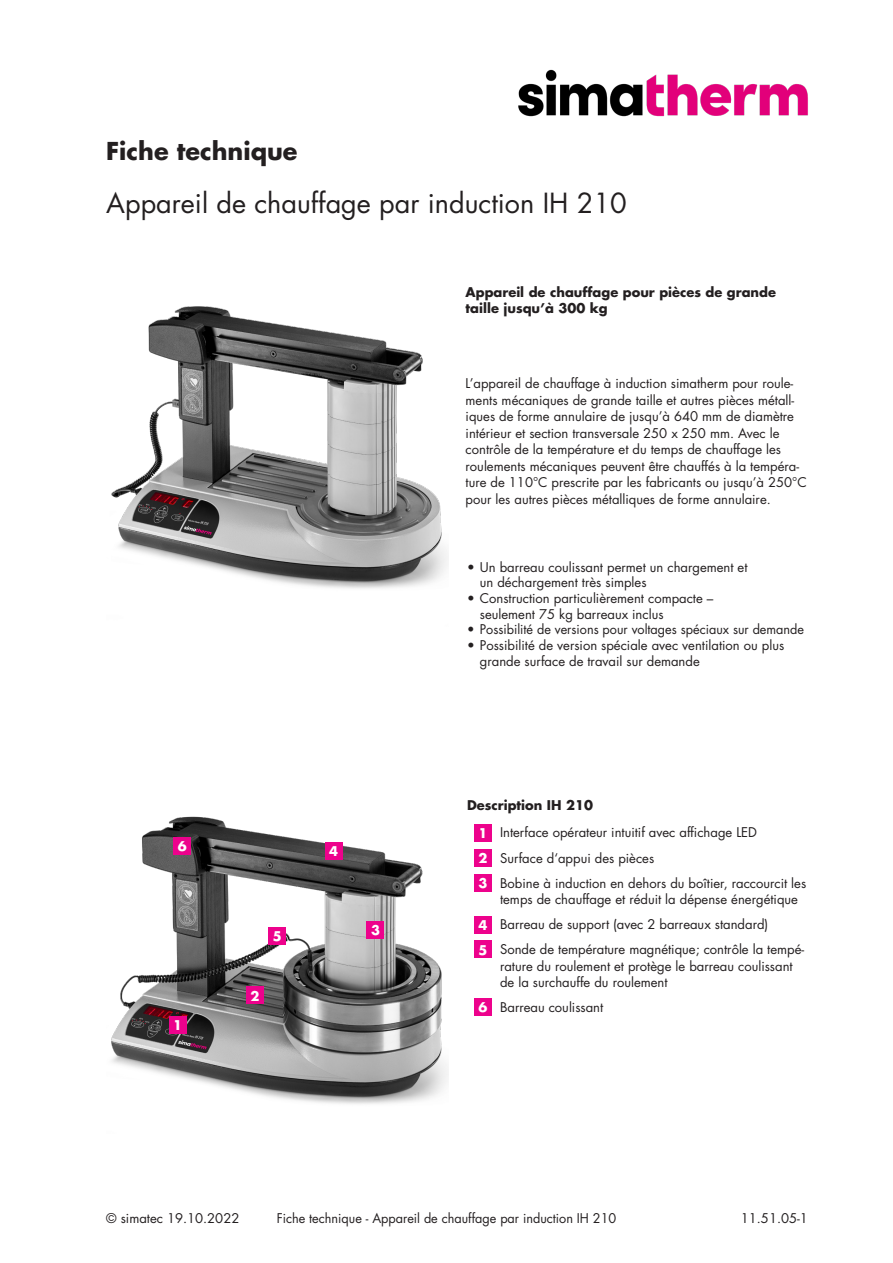
<style>
.page{position:relative;width:893px;height:1263px;background:#fff}
.page>*{position:absolute;margin:0;border:0;box-sizing:border-box;transform-origin:0 0}
.t1{font:27px "Futura Std";color:#231f20}
.t2{font:700 24px "Futura Std";color:#231f20}
.Fließtext__9{font:13.05px/16.5px "Futura Std";color:#231f20}
.Titel_3__10{font:700 13.05px/16.5px "Futura Std";color:#231f20}
.Titel_3__10-2{font:700 13.05px "Futura Std";color:#fff}
</style>
<div class="page">
<img style="left:518px;top:69px;width:290px;height:48px">
<img style="left:111px;top:306px;width:337px;height:283px">
<img style="left:111px;top:816px;width:338px;height:288px">
<div style="left:367px;top:921px;width:17px;height:17px;background:#ed028c"></div>
<div style="left:169px;top:1016px;width:17px;height:17px;background:#ed028c"></div>
<div style="left:247px;top:987px;width:17px;height:17px;background:#ed028c"></div>
<div style="left:269px;top:927px;width:17px;height:17px;background:#ed028c"></div>
<div style="left:325px;top:842px;width:17px;height:17px;background:#ed028c"></div>
<div style="left:174px;top:837px;width:17px;height:17px;background:#ed028c"></div>
<div style="left:475px;top:824px;width:17px;height:18px;background:#ed028c"></div>
<div style="left:475px;top:849px;width:17px;height:17px;background:#ed028c"></div>
<div style="left:475px;top:874px;width:17px;height:17px;background:#ed028c"></div>
<div style="left:475px;top:916px;width:17px;height:17px;background:#ed028c"></div>
<div style="left:475px;top:941px;width:17px;height:17px;background:#ed028c"></div>
<div style="left:475px;top:998px;width:17px;height:17px;background:#ed028c"></div>
<h2 class="t2" style="left:106px;top:135px;width:193px">Fiche technique</h2>
<h1 class="t1" style="left:106px;top:186px;width:522px">Appareil de chauffage par induction IH 210</h1>
<p class="Titel_3__10" style="left:466px;top:283px;width:312px">Appareil de chauffage pour pièces de grande taille jusqu’à 300 kg</p>
<p class="Fließtext__9" style="left:466px;top:375px;width:343px">L’appareil de chauffage à induction simatherm pour roule&shy;ments mécaniques de grande taille et autres pièces métall&shy;iques de forme annulaire de jusqu’à 640 mm de diamètre intérieur et section transversale 250 x 250 mm. Avec le contrôle de la température et du temps de chauffage les roulements mécaniques peuvent être chauffés à la tempéra&shy;ture de 110°C prescrite par les fabricants ou jusqu’à 250°C pour les autres pièces métalliques de forme annulaire.</p>
<p class="Fließtext__9" style="left:480px;top:559px;width:269px;line-height:15.6px;text-indent:-13px">• Un barreau coulissant permet un chargement et un déchargement très simples</p>
<p class="Fließtext__9" style="left:480px;top:590px;width:235px;line-height:15.6px;text-indent:-13px">• Construction particulièrement compacte – seulement 75 kg barreaux inclus</p>
<p class="Fließtext__9" style="left:467px;top:621px;width:339px">• Possibilité de versions pour voltages spéciaux sur demande</p>
<p class="Fließtext__9" style="left:480px;top:637px;width:306px;line-height:15.6px;text-indent:-13px">• Possibilité de version spéciale avec ventilation ou plus grande surface de travail sur demande</p>
<p class="Titel_3__10-2" style="left:178px;top:837px;width:10px">6</p>
<p class="Titel_3__10-2" style="left:173px;top:1017px;width:10px">1</p>
<p class="Titel_3__10-2" style="left:273px;top:927px;width:10px">5</p>
<p class="Titel_3__10-2" style="left:251px;top:987px;width:10px">2</p>
<p class="Titel_3__10-2" style="left:329px;top:842px;width:10px">4</p>
<p class="Titel_3__10-2" style="left:371px;top:921px;width:10px">3</p>
<p class="Titel_3__10" style="left:467px;top:796px;width:127px">Description IH 210</p>
<p class="Titel_3__10-2" style="left:479px;top:825px;width:10px">1</p>
<p class="Titel_3__10-2" style="left:479px;top:850px;width:10px">2</p>
<p class="Titel_3__10-2" style="left:479px;top:875px;width:10px">3</p>
<p class="Titel_3__10-2" style="left:479px;top:917px;width:10px">4</p>
<p class="Titel_3__10-2" style="left:479px;top:941px;width:10px">5</p>
<p class="Titel_3__10-2" style="left:479px;top:998px;width:10px">6</p>
<p class="Fließtext__9" style="left:500px;top:824px;width:259px">Interface opérateur intuitif avec affichage LED</p>
<p class="Fließtext__9" style="left:500px;top:849px;width:156px">Surface d‘appui des pièces</p>
<p class="Fließtext__9" style="left:500px;top:874px;width:308px">Bobine à induction en dehors du boîtier, raccourcit les temps de chauffage et réduit la dépense énergétique</p>
<p class="Fließtext__9" style="left:500px;top:916px;width:270px">Barreau de support (avec 2 barreaux standard)</p>
<p class="Fließtext__9" style="left:500px;top:941px;width:306px">Sonde de température magnétique; contrôle la tempé&shy;rature du roulement et protège le barreau coulissant de la surchauffe du roulement</p>
<p class="Fließtext__9" style="left:500px;top:999px;width:105px">Barreau coulissant</p>
<p class="Fließtext__9" style="left:106px;top:1210px;width:135px">© simatec 19.10.2022</p>
<p class="Fließtext__9" style="left:277px;top:1210px;width:341px">Fiche technique - Appareil de chauffage par induction IH 210</p>
<p class="Fließtext__9" style="left:741px;top:1210px;width:69px">11.51.05-1</p>
</div>
